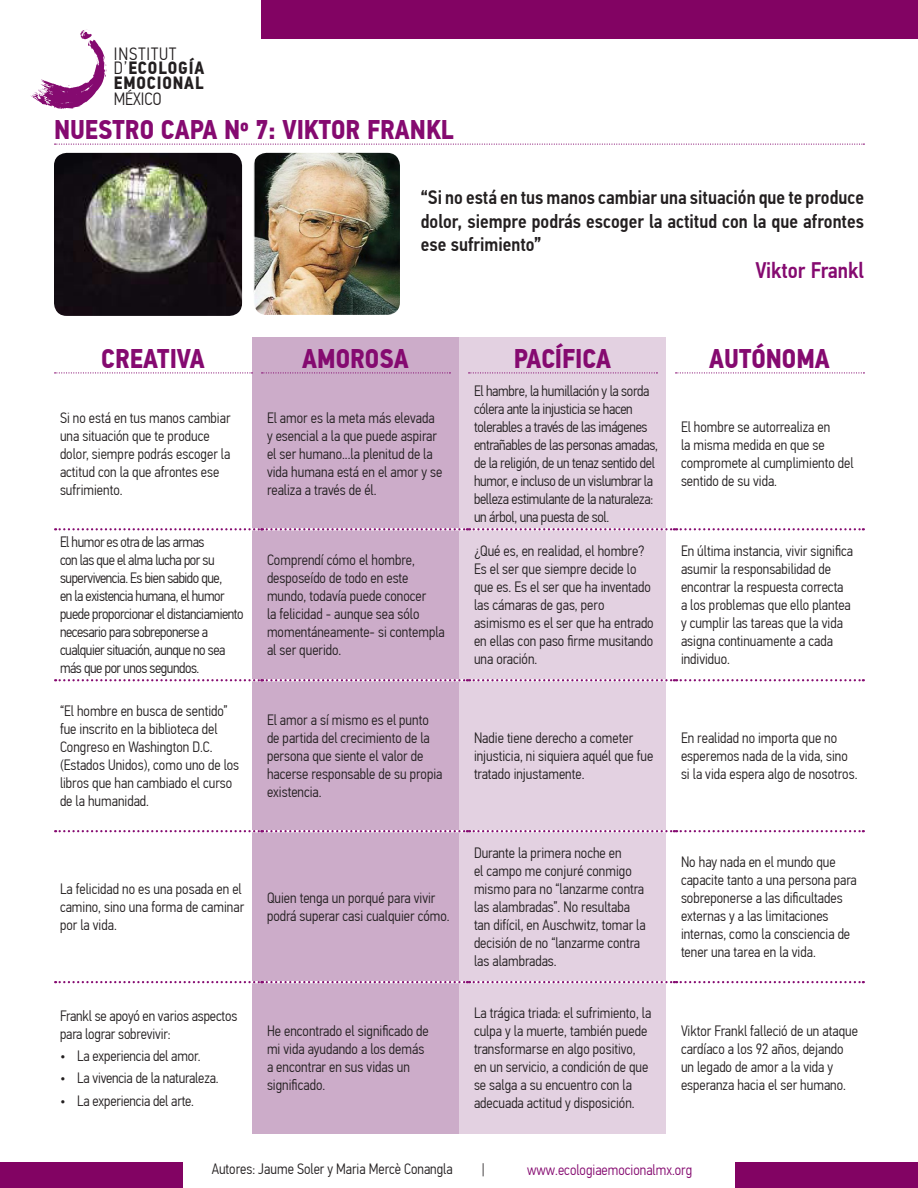
<style>
.page{position:relative;width:918px;height:1188px;background:#fff}
.page>*{position:absolute;margin:0;border:0;box-sizing:border-box;transform-origin:0 0}
.titulos{font:700 27px "PF Din Text Cond Pro";color:#850a70}
.t1{font:500 22.5px "PF Din Text Cond Pro";color:#850a70}
.t2{font:500 19.5px/23.4px "PF Din Text Cond Pro";color:#231f20;text-align:justify}
.t3{font:700 17.85px/14.7px "PF Din Text Cond Pro";letter-spacing:.05em;color:#231f20}
.t4{font:300 17.7px "PF Din Text Cond Pro";color:#231f20}
.t5{font:300 15px/18px "PF Din Text Cond Pro";color:#231f20}
.t6{font:300 15px/18px "PF Din Text Cond Pro";letter-spacing:-.02em;color:#231f20}
.t7{font:300 15px/18px "PF Din Text Cond Pro";letter-spacing:-.03em;color:#231f20}
.t8{font:300 15px "PF Din Text Cond Pro";color:#850a70}
.s1{font-weight:300}
</style>
<div class="page">
<svg style="left:30px;top:30px;width:76px;height:79px"></svg>
<div style="left:262px;top:0;width:656px;height:39px;background:#820363"></div>
<div style="left:735px;top:1162px;width:183px;height:26px;background:#820363"></div>
<div style="left:0;top:1162px;width:183px;height:26px;background:#820363"></div>
<div style="left:252px;top:338px;width:207px;height:796px;background:#ccacc9"></div>
<div style="left:459px;top:338px;width:207px;height:796px;background:#e3d1e1"></div>
<svg style="left:55px;top:144px;width:809px;height:1px"></svg>
<svg style="left:55px;top:372px;width:197px;height:1px"></svg>
<svg style="left:262px;top:372px;width:188px;height:1px"></svg>
<svg style="left:469px;top:372px;width:188px;height:1px"></svg>
<svg style="left:676px;top:372px;width:188px;height:1px"></svg>
<svg style="left:55px;top:528px;width:809px;height:2px"></svg>
<svg style="left:55px;top:679px;width:809px;height:2px"></svg>
<svg style="left:55px;top:830px;width:809px;height:2px"></svg>
<svg style="left:55px;top:981px;width:809px;height:2px"></svg>
<img style="left:254px;top:153px;width:146px;height:162px">
<img style="left:54px;top:153px;width:188px;height:163px">
<p class="t3" style="left:114px;top:47px;width:92px"><span class="s1">INSTITUT<br>D’</span>ECOLOGÍA<br>EMOCIONAL</p>
<p class="t4" style="left:114px;top:89px;width:49px">MÉXICO</p>
<p class="titulos" style="left:54px;top:114px;width:401px">NUESTRO CAPA Nº 7: VIKTOR FRANKL</p>
<p class="t2" style="left:421px;top:186px;width:445px">“Si no está en tus manos cambiar una situación que te produce dolor, siempre podrás escoger la actitud con la que afrontes ese sufrimiento”</p>
<p class="t1" style="left:755px;top:257px;width:110px">Viktor Frankl</p>
<p class="titulos" style="left:101px;top:342px;width:105px">CREATIVA</p>
<p class="t5" style="left:60px;top:409px;width:172px">Si no está en tus manos cambiar una situación que te produce dolor, siempre podrás escoger la actitud con la que afrontes ese sufrimiento.</p>
<p class="t7" style="left:60px;top:533px;width:185px">El humor es otra de las armas<br>con las que el alma lucha por su supervivencia. Es bien sabido que,<br>en la existencia humana, el humor puede proporcionar el distanciamiento necesario para sobreponerse a cualquier situación, aunque no sea más que por unos segundos.</p>
<p class="t5" style="left:60px;top:702px;width:181px">“El hombre en busca de sentido” fue inscrito en la biblioteca del<br>Congreso en Washington D.C. (Estados Unidos), como uno de los libros que han cambiado el curso de la humanidad.</p>
<p class="titulos" style="left:302px;top:342px;width:108px">AMOROSA</p>
<p class="t5" style="left:267px;top:409px;width:177px">El amor es la meta más elevada y esencial a la que puede aspirar el ser humano...la plenitud de la vida humana está en el amor y se realiza a través de él.</p>
<p class="t5" style="left:267px;top:551px;width:179px">Comprendí cómo el hombre, desposeído de todo en este mundo, todavía puede conocer<br>la felicidad - aunque sea sólo momentáneamente- si contempla al ser querido.</p>
<p class="t5" style="left:267px;top:711px;width:177px">El amor a sí mismo es el punto de partida del crecimiento de la persona que siente el valor de hacerse responsable de su propia existencia.</p>
<p class="t5" style="left:60px;top:880px;width:186px">La felicidad no es una posada en el camino, sino una forma de caminar por la vida.</p>
<p class="t5" style="left:267px;top:889px;width:184px">Quien tenga un porqué para vivir podrá superar casi cualquier cómo.</p>
<p class="t5" style="left:60px;top:1007px;width:179px">Frankl se apoyó en varios aspectos para lograr sobrevivir:</p>
<p class="t5" style="left:60px;top:1047px;width:142px">• La experiencia del amor.</p>
<p class="t5" style="left:60px;top:1069px;width:160px">• La vivencia de la naturaleza.</p>
<p class="t5" style="left:60px;top:1092px;width:136px">• La experiencia del arte.</p>
<p class="t5" style="left:267px;top:1022px;width:163px">He encontrado el significado de mi vida ayudando a los demás a encontrar en sus vidas un significado.</p>
<p class="titulos" style="left:514px;top:342px;width:99px">PACÍFICA</p>
<p class="t6" style="left:474px;top:382px;width:185px">El hambre, la humillación y la sorda cólera ante la injusticia se hacen tolerables a través de las imágenes entrañables de las personas amadas, de la religión, de un tenaz sentido del humor, e incluso de un vislumbrar la belleza estimulante de la naturaleza: un árbol, una puesta de sol.</p>
<p class="t5" style="left:474px;top:542px;width:181px">¿Qué es, en realidad, el hombre?<br>Es el ser que siempre decide lo que es. Es el ser que ha inventado las cámaras de gas, pero asimismo es el ser que ha entrado en ellas con paso firme musitando una oración.</p>
<p class="titulos" style="left:709px;top:342px;width:122px">AUTÓNOMA</p>
<p class="t5" style="left:681px;top:418px;width:174px">El hombre se autorrealiza en<br>la misma medida en que se compromete al cumplimiento del sentido de su vida.</p>
<p class="t5" style="left:681px;top:542px;width:174px">En última instancia, vivir significa asumir la responsabilidad de encontrar la respuesta correcta a los problemas que ello plantea y cumplir las tareas que la vida asigna continuamente a cada individuo.</p>
<p class="t5" style="left:474px;top:729px;width:181px">Nadie tiene derecho a cometer injusticia, ni siquiera aquél que fue tratado injustamente.</p>
<p class="t5" style="left:474px;top:844px;width:173px">Durante la primera noche en<br>el campo me conjuré conmigo mismo para no “lanzarme contra las alambradas”. No resultaba tan difícil, en Auschwitz, tomar la decisión de no “lanzarme contra las alambradas.</p>
<p class="t5" style="left:474px;top:1004px;width:179px">La trágica triada: el sufrimiento, la culpa y la muerte, también puede transformarse en algo positivo, en un servicio, a condición de que se salga a su encuentro con la adecuada actitud y disposición.</p>
<p class="t5" style="left:681px;top:729px;width:178px">En realidad no importa que no esperemos nada de la vida, sino si la vida espera algo de nosotros.</p>
<p class="t5" style="left:681px;top:853px;width:177px">No hay nada en el mundo que capacite tanto a una persona para sobreponerse a las dificultades externas y a las limitaciones internas, como la consciencia de tener una tarea en la vida.</p>
<p class="t5" style="left:681px;top:1022px;width:179px">Viktor Frankl falleció de un ataque cardíaco a los 92 años, dejando un legado de amor a la vida y esperanza hacia el ser humano.</p>
<p class="t5" style="left:212px;top:1160px;width:243px">Autores: Jaume Soler y Maria Mercè Conangla</p>
<p class="t5" style="left:482px;top:1160px;width:4px">|</p>
<p class="t8" style="left:527px;top:1162px;width:167px">www.ecologiaemocionalmx.org</p>
</div>
